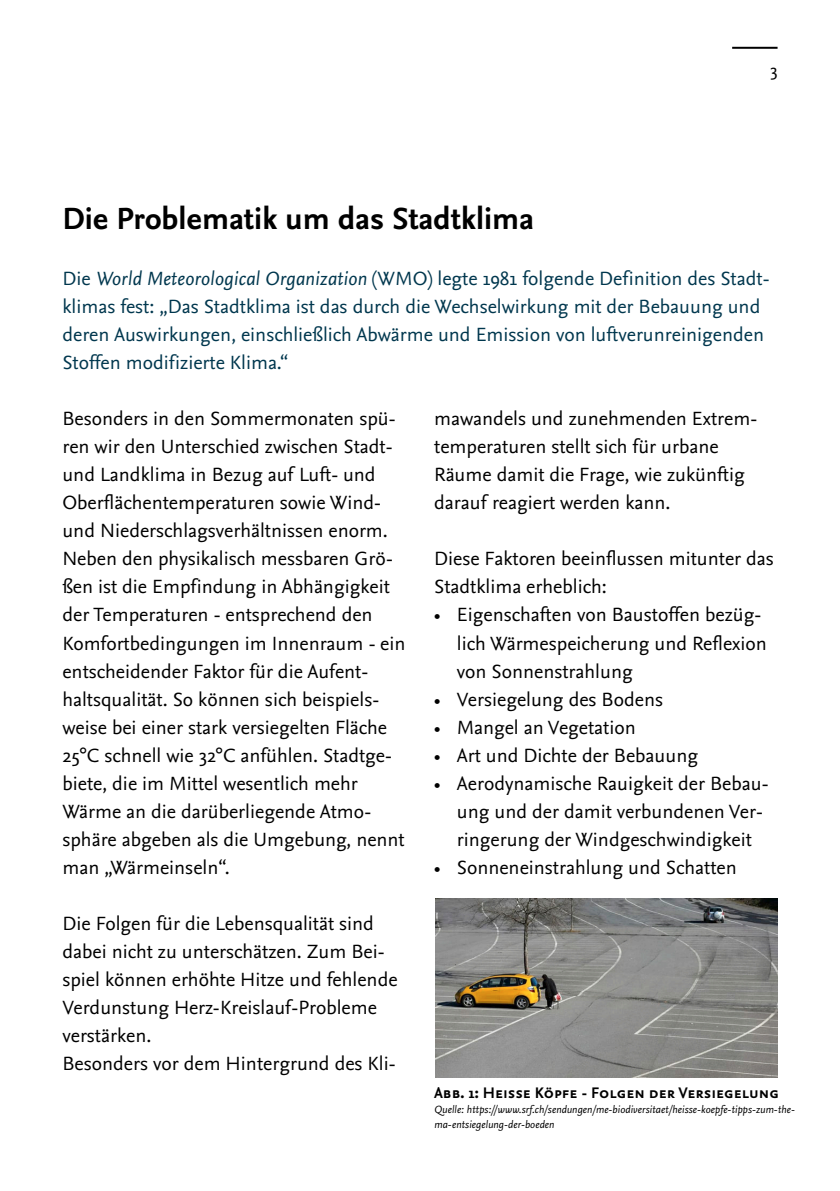
<style>
.page{position:relative;width:840px;height:1191px;background:#fff}
.page>*{position:absolute;margin:0;border:0;box-sizing:border-box;transform-origin:0 0}
.Subheadline_Sans_bol{font:700 32px "Nexus Sans Pro";color:#000}
.Copy_Sans_10pt_ZAB_1{font:20px/28px "Nexus Sans Pro";color:#000}
.Copy_Serif_9pt_ZAB_1{font:20px/28px "Nexus Sans Pro";color:#00374e}
.t1{font:18px "Nexus Sans Pro";color:#000}
.Quelle_Legende_Sans{font:700 16px "Nexus Sans Pro";color:#000}
.Quelle_Legende_Sans-2{font:italic 11px/15.4px "Nexus Sans Pro";color:#000}
.s1{font-style:italic}
</style>
<div class="page">
<hr style="left:731px;top:47px;width:46px;height:2px;background:#000">
<img style="left:435px;top:898px;width:342px;height:179px">
<p class="Subheadline_Sans_bol" style="left:62px;top:195px;width:473px">Die Problematik um das Stadtklima</p>
<p class="t1" style="left:769px;top:57px;width:9px">3</p>
<p class="Copy_Serif_9pt_ZAB_1" style="left:62px;top:264px;width:708px">Die <span class="s1">World Meteorological Organization</span> (WMO) legte 1981 folgende Definition des Stadt&shy;klimas fest: „Das Stadtklima ist das durch die Wechselwirkung mit der Bebauung und deren Auswirkungen, einschließlich Abwärme und Emission von luftverunreinigenden Stoffen modifizierte Klima.“</p>
<p class="Copy_Sans_10pt_ZAB_1" style="left:62px;top:404px;width:335px">Besonders in den Sommermonaten spü&shy;ren wir den Unterschied zwischen Stadt&shy;und Landklima in Bezug auf Luft- und Oberflächentemperaturen sowie Wind&shy;und Niederschlagsverhältnissen enorm.</p>
<p class="Copy_Sans_10pt_ZAB_1" style="left:62px;top:544px;width:344px">Neben den physikalisch messbaren Grö&shy;ßen ist die Empfindung in Abhängigkeit der Temperaturen - entsprechend den Komfortbedingungen im Innenraum - ein entscheidender Faktor für die Aufent&shy;haltsqualität. So können sich beispiels&shy;weise bei einer stark versiegelten Fläche 25°C schnell wie 32°C anfühlen. Stadtge&shy;biete, die im Mittel wesentlich mehr Wärme an die darüberliegende Atmo&shy;sphäre abgeben als die Umgebung, nennt man „Wärmeinseln“.</p>
<p class="Copy_Sans_10pt_ZAB_1" style="left:62px;top:908px;width:336px">Die Folgen für die Lebensqualität sind dabei nicht zu unterschätzen. Zum Bei&shy;spiel können erhöhte Hitze und fehlende Verdunstung Herz-Kreislauf-Probleme verstärken.</p>
<p class="Copy_Sans_10pt_ZAB_1" style="left:62px;top:1048px;width:335px">Besonders vor dem Hintergrund des Kli-</p>
<p class="Copy_Sans_10pt_ZAB_1" style="left:434px;top:404px;width:324px">mawandels und zunehmenden Extrem&shy;temperaturen stellt sich für urbane Räume damit die Frage, wie zukünftig darauf reagiert werden kann.</p>
<p class="Copy_Sans_10pt_ZAB_1" style="left:434px;top:544px;width:341px">Diese Faktoren beeinflussen mitunter das<br>Stadtklima erheblich:</p>
<p class="Copy_Sans_10pt_ZAB_1" style="left:456px;top:600px;width:311px;text-indent:-23px">• Eigenschaften von Baustoffen bezüg&shy;lich Wärmespeicherung und Reflexion von Sonnenstrahlung</p>
<p class="Copy_Sans_10pt_ZAB_1" style="left:434px;top:684px;width:230px">• Versiegelung des Bodens</p>
<p class="Copy_Sans_10pt_ZAB_1" style="left:434px;top:712px;width:203px">• Mangel an Vegetation</p>
<p class="Copy_Sans_10pt_ZAB_1" style="left:434px;top:740px;width:265px">• Art und Dichte der Bebauung</p>
<p class="Copy_Sans_10pt_ZAB_1" style="left:456px;top:768px;width:313px;text-indent:-23px">• Aerodynamische Rauigkeit der Bebau&shy;ung und der damit verbundenen Ver&shy;ringerung der Windgeschwindigkeit</p>
<p class="Copy_Sans_10pt_ZAB_1" style="left:434px;top:852px;width:304px">• Sonneneinstrahlung und Schatten</p>
<p class="Quelle_Legende_Sans" style="left:434px;top:1080px;width:346px">Abb. 1: Heisse Köpfe - Folgen der Versiegelung</p>
<p class="Quelle_Legende_Sans-2" style="left:434px;top:1101px;width:362px">Quelle: https://www.srf.ch/sendungen/me-biodiversitaet/heisse-koepfe-tipps-zum-the&shy;ma-entsiegelung-der-boeden</p>
</div>
